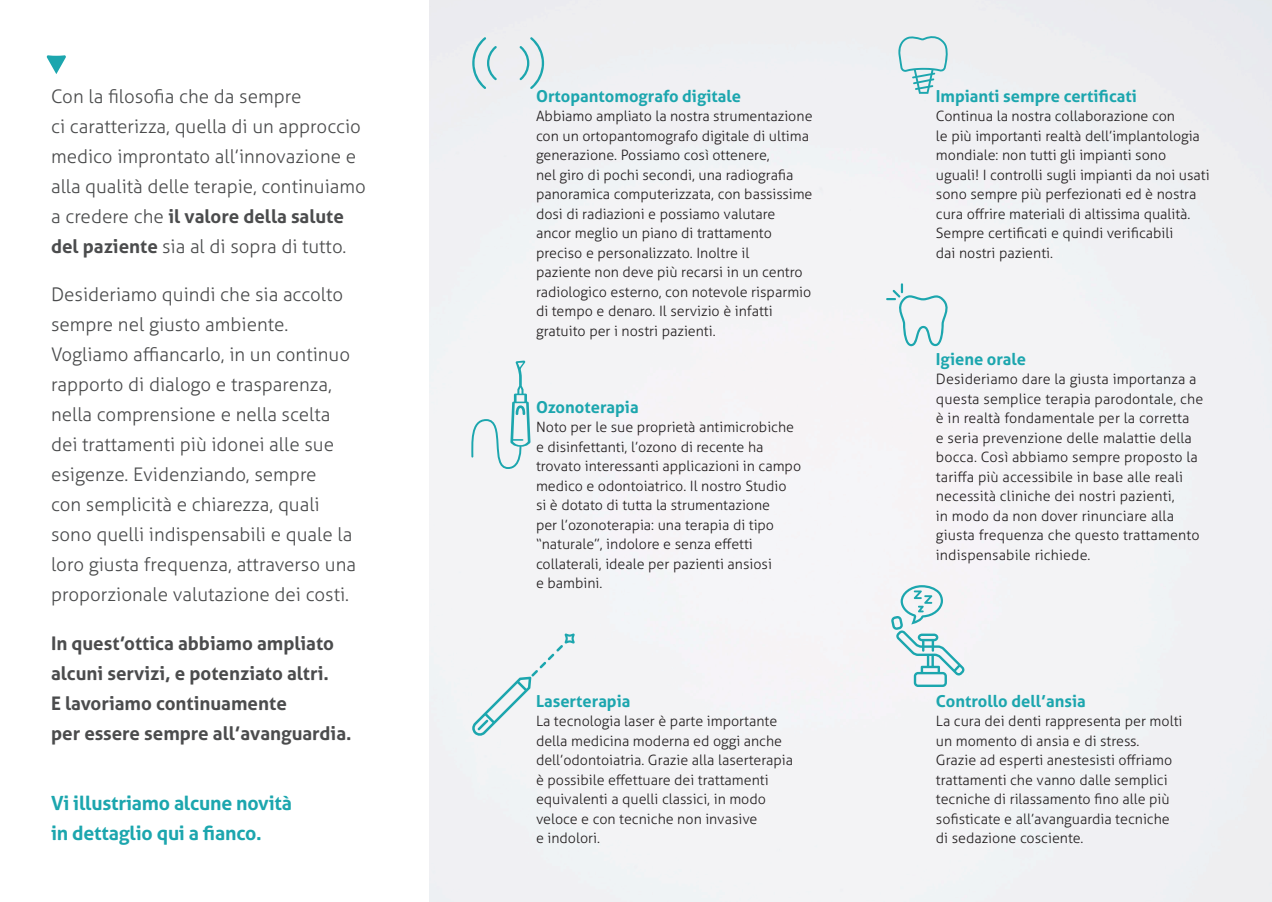
<style>
.page{position:relative;width:1272px;height:902px;background:#fff}
.page>*{position:absolute;margin:0;border:0;box-sizing:border-box;transform-origin:0 0}
.t1{font:700 19.5px "Aller";letter-spacing:-.01em;color:#1ca6ae}
.t2{font:300 18.75px/30px "Aller";color:#4b4c4d}
.t3{font:700 18.75px/30px "Aller";color:#4b4c4d}
.t4{font:700 16.5px "Aller";color:#1ca6ae}
.t5{font:300 14.25px/19.5px "Aller";color:#231f20}
.s1{font-weight:700}
</style>
<div class="page">
<svg style="left:47px;top:55px;width:19px;height:19px"></svg>
<svg style="left:472px;top:37px;width:72px;height:52px;background:#d4e5e8"></svg>
<svg style="left:468px;top:360px;width:62px;height:110px"></svg>
<svg style="left:472px;top:631px;width:104px;height:105px"></svg>
<svg style="left:897px;top:35px;width:51px;height:59px"></svg>
<svg style="left:891px;top:584px;width:73px;height:103px"></svg>
<svg style="left:886px;top:283px;width:63px;height:63px"></svg>
<p class="t2" style="left:51px;top:81px;width:252px">Con la filosofia che da sempre</p>
<p class="t2" style="left:51px;top:111px;width:316px">ci caratterizza, quella di un approccio medico improntato all’innovazione e alla qualità delle terapie, continuiamo a credere che <span class="s1">il valore della salute del paziente</span> sia al di sopra di tutto.</p>
<p class="t2" style="left:51px;top:279px;width:300px">Desideriamo quindi che sia accolto sempre nel giusto ambiente.<br>Vogliamo affiancarlo, in un continuo rapporto di dialogo e trasparenza, nella comprensione e nella scelta dei trattamenti più idonei alle sue esigenze. Evidenziando, sempre</p>
<p class="t2" style="left:51px;top:489px;width:306px">con semplicità e chiarezza, quali sono quelli indispensabili e quale la loro giusta frequenza, attraverso una proporzionale valutazione dei costi.</p>
<p class="t3" style="left:51px;top:627px;width:284px">In quest’ottica abbiamo ampliato alcuni servizi, e potenziato altri.</p>
<p class="t3" style="left:51px;top:687px;width:237px">E lavoriamo continuamente</p>
<p class="t3" style="left:51px;top:717px;width:302px">per essere sempre all’avanguardia.</p>
<p class="t1" style="left:51px;top:791px;width:242px">Vi illustriamo alcune novità</p>
<p class="t1" style="left:51px;top:821px;width:212px">in dettaglio qui a fianco.</p>
<p class="t4" style="left:536px;top:85px;width:206px">Ortopantomografo digitale</p>
<p class="t5" style="left:536px;top:106px;width:278px">Abbiamo ampliato la nostra strumentazione con un ortopantomografo digitale di ultima generazione. Possiamo così ottenere,</p>
<p class="t5" style="left:536px;top:165px;width:278px">nel giro di pochi secondi, una radiografia panoramica computerizzata, con bassissime dosi di radiazioni e possiamo valutare ancor meglio un piano di trattamento preciso e personalizzato. Inoltre il<br>paziente non deve più recarsi in un centro radiologico esterno, con notevole risparmio di tempo e denaro. Il servizio è infatti gratuito per i nostri pazienti.</p>
<p class="t4" style="left:536px;top:396px;width:104px">Ozonoterapia</p>
<p class="t5" style="left:536px;top:417px;width:267px">Noto per le sue proprietà antimicrobiche e disinfettanti, l’ozono di recente ha trovato interessanti applicazioni in campo medico e odontoiatrico. Il nostro Studio<br>si è dotato di tutta la strumentazione<br>per l’ozonoterapia: una terapia di tipo “naturale”, indolore e senza effetti collaterali, ideale per pazienti ansiosi</p>
<p class="t5" style="left:536px;top:573px;width:68px">e bambini.</p>
<p class="t4" style="left:536px;top:690px;width:96px">Laserterapia</p>
<p class="t5" style="left:536px;top:711px;width:259px">La tecnologia laser è parte importante della medicina moderna ed oggi anche dell’odontoiatria. Grazie alla laserterapia</p>
<p class="t5" style="left:536px;top:769px;width:234px">è possibile effettuare dei trattamenti</p>
<p class="t5" style="left:536px;top:789px;width:231px">equivalenti a quelli classici, in modo</p>
<p class="t5" style="left:536px;top:808px;width:223px">veloce e con tecniche non invasive</p>
<p class="t5" style="left:536px;top:828px;width:65px">e indolori.</p>
<p class="t4" style="left:935px;top:85px;width:202px">Impianti sempre certificati</p>
<p class="t5" style="left:935px;top:106px;width:241px">Continua la nostra collaborazione con</p>
<p class="t5" style="left:935px;top:126px;width:275px">le più importanti realtà dell’implantologia mondiale: non tutti gli impianti sono uguali! I controlli sugli impianti da noi usati sono sempre più perfezionati ed è nostra cura offrire materiali di altissima qualità.<br>Sempre certificati e quindi verificabili</p>
<p class="t5" style="left:935px;top:243px;width:119px">dai nostri pazienti.</p>
<p class="t4" style="left:935px;top:349px;width:92px">Igiene orale</p>
<p class="t5" style="left:935px;top:369px;width:269px">Desideriamo dare la giusta importanza a questa semplice terapia parodontale, che è in realtà fondamentale per la corretta<br>e seria prevenzione delle malattie della bocca. Così abbiamo sempre proposto la tariffa più accessibile in base alle reali necessità cliniche dei nostri pazienti,<br>in modo da non dover rinunciare alla giusta frequenza che questo trattamento indispensabile richiede.</p>
<p class="t4" style="left:935px;top:690px;width:151px">Controllo dell’ansia</p>
<p class="t5" style="left:935px;top:711px;width:248px">La cura dei denti rappresenta per molti</p>
<p class="t5" style="left:935px;top:730px;width:205px">un momento di ansia e di stress.</p>
<p class="t5" style="left:935px;top:750px;width:238px">Grazie ad esperti anestesisti offriamo trattamenti che vanno dalle semplici tecniche di rilassamento fino alle più sofisticate e all’avanguardia tecniche</p>
<p class="t5" style="left:935px;top:828px;width:149px">di sedazione cosciente.</p>
</div>
